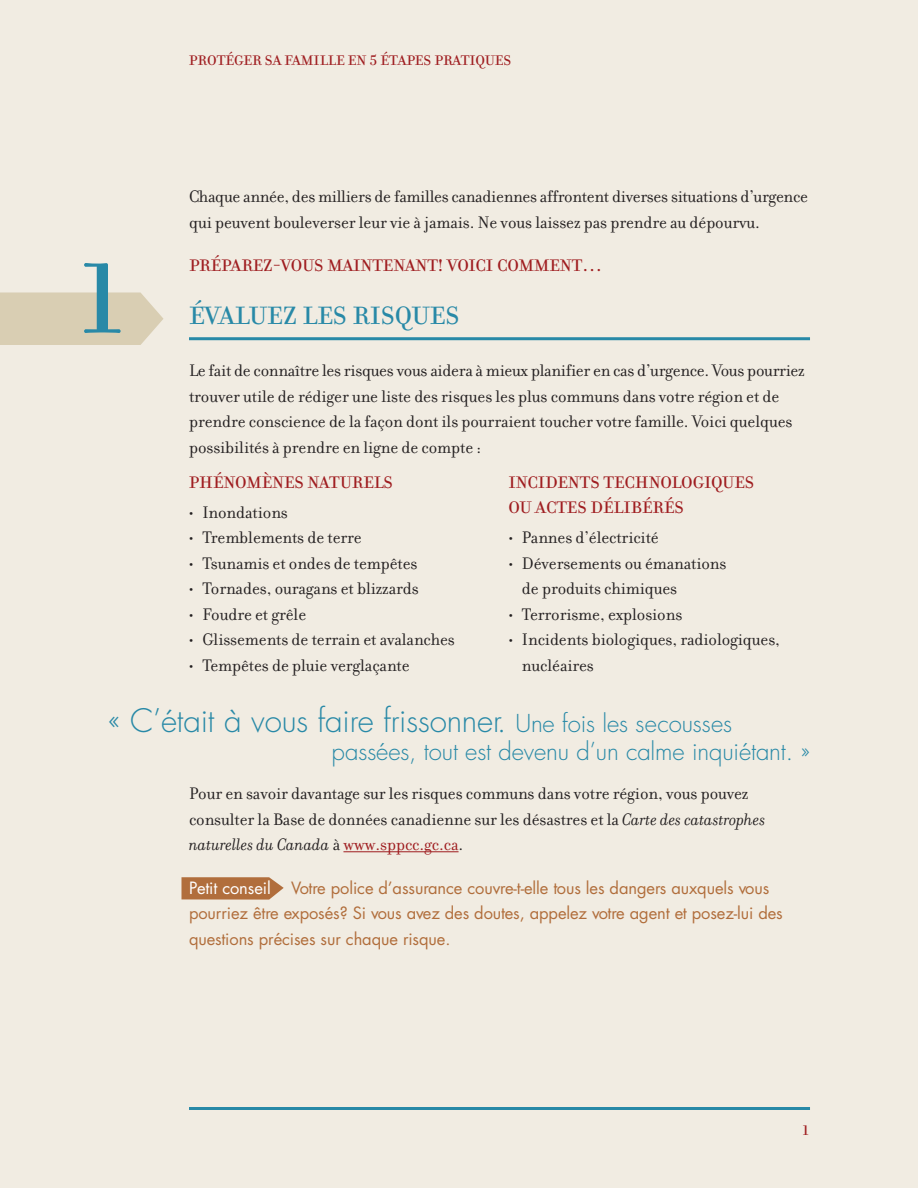
<style>
.page{position:relative;width:918px;height:1188px;background:#f1ece2}
.page>*{position:absolute;margin:0;border:0;box-sizing:border-box;transform-origin:0 0}
.t1{font:108px "Filosofia Unicase";color:#2889a7}
.t2{font:300 31.5px "Futura";letter-spacing:-.005em;color:#2889a7}
.t3{font:27px "Filosofia Unicase";letter-spacing:-.005em;color:#2889a7}
.t4{font:300 24px "Futura";letter-spacing:-.005em;color:#2889a7}
.t5{font:18px/25.5px "Filosofia";letter-spacing:-.005em;color:#231f20}
.t6{font:18px/25.5px "Filosofia Unicase";letter-spacing:-.005em;color:#9f1d20}
.t7{font:16.5px/25.5px "Futura";letter-spacing:-.005em;color:#b16e3c}
.t8{font:15px "Filosofia Unicase";letter-spacing:-.005em;color:#9f1d20}
.s1{font-size:24px}
.s2{font-style:italic}
.s3{color:#9f1d20}
.s4{color:#fff}
</style>
<div class="page">
<hr style="left:189px;top:1107px;width:621px;height:3px;background:#2889a7">
<svg style="left:0;top:292px;width:164px;height:53px;background:#dad0b6"></svg>
<svg style="left:181px;top:877px;width:103px;height:23px;background:#b77b4d"></svg>
<hr style="left:189px;top:337px;width:621px;height:3px;background:#2889a7">
<hr style="left:343px;top:852px;width:116px;height:1px;background:#9f1d20">
<h1 class="t1" style="left:74px;top:232px;width:59px">1</h1>
<p class="t8" style="left:189px;top:51px;width:324px">PROTÉGER SA FAMILLE EN 5 ÉTAPES PRATIQUES</p>
<p class="t5" style="left:189px;top:186px;width:620px">Chaque année, des milliers de familles canadiennes affrontent diverses situations d’urgence qui peuvent bouleverser leur vie à jamais. Ne vous laissez pas prendre au dépourvu.</p>
<p class="t6" style="left:189px;top:252px;width:415px">PRÉPAREZ-VOUS MAINTENANT! VOICI COMMENT…</p>
<h3 class="t3" style="left:189px;top:299px;width:272px">ÉVALUEZ LES RISQUES</h3>
<p class="t5" style="left:189px;top:360px;width:617px">Le fait de connaître les risques vous aidera à mieux planifier en cas d’urgence. Vous pourriez trouver utile de rédiger une liste des risques les plus communs dans votre région et de prendre conscience de la façon dont ils pourraient toucher votre famille. Voici quelques possibilités à prendre en ligne de compte :</p>
<p class="t6" style="left:189px;top:469px;width:206px">PHÉNOMÈNES NATURELS</p>
<p class="t5" style="left:189px;top:502px;width:100px">• Inondations</p>
<p class="t5" style="left:189px;top:527px;width:174px">• Tremblements de terre</p>
<p class="t5" style="left:189px;top:553px;width:230px">• Tsunamis et ondes de tempêtes</p>
<p class="t5" style="left:189px;top:578px;width:231px">• Tornades, ouragans et blizzards</p>
<p class="t5" style="left:189px;top:604px;width:119px">• Foudre et grêle</p>
<p class="t5" style="left:189px;top:629px;width:267px">• Glissements de terrain et avalanches</p>
<p class="t5" style="left:189px;top:655px;width:222px">• Tempêtes de pluie verglaçante</p>
<p class="t6" style="left:508px;top:469px;width:247px">INCIDENTS TECHNOLOGIQUES<br>OU ACTES DÉLIBÉRÉS</p>
<p class="t5" style="left:508px;top:527px;width:152px">• Pannes d’électricité</p>
<p class="t5" style="left:522px;top:553px;width:206px;text-indent:-14px">• Déversements ou émanations de produits chimiques</p>
<p class="t5" style="left:508px;top:604px;width:175px">• Terrorisme, explosions</p>
<p class="t5" style="left:522px;top:629px;width:260px;text-indent:-14px">• Incidents biologiques, radiologiques, nucléaires</p>
<h2 class="t2" style="left:108px;top:706px;width:626px">« C’était à vous faire frissonner. <span class="s1">Une fois les secousses</span></h2>
<h3 class="t4" style="left:331px;top:740px;width:480px">passées, tout est devenu d’un calme inquiétant. »</h3>
<p class="t5" style="left:189px;top:783px;width:578px">Pour en savoir davantage sur les risques communs dans votre région, vous pouvez consulter la Base de données canadienne sur les désastres et la <span class="s2">Carte des catastrophes naturelles du Canada</span> à <span class="s3">www.sppcc.gc.ca</span>.</p>
<p class="t7" style="left:189px;top:876px;width:595px"><span class="s4">Petit conseil</span> Votre police d’assurance couvre-t-elle tous les dangers auxquels vous pourriez être exposés? Si vous avez des doutes, appelez votre agent et posez-lui des questions précises sur chaque risque.</p>
<p class="t8" style="left:802px;top:1121px;width:9px">1</p>
</div>
